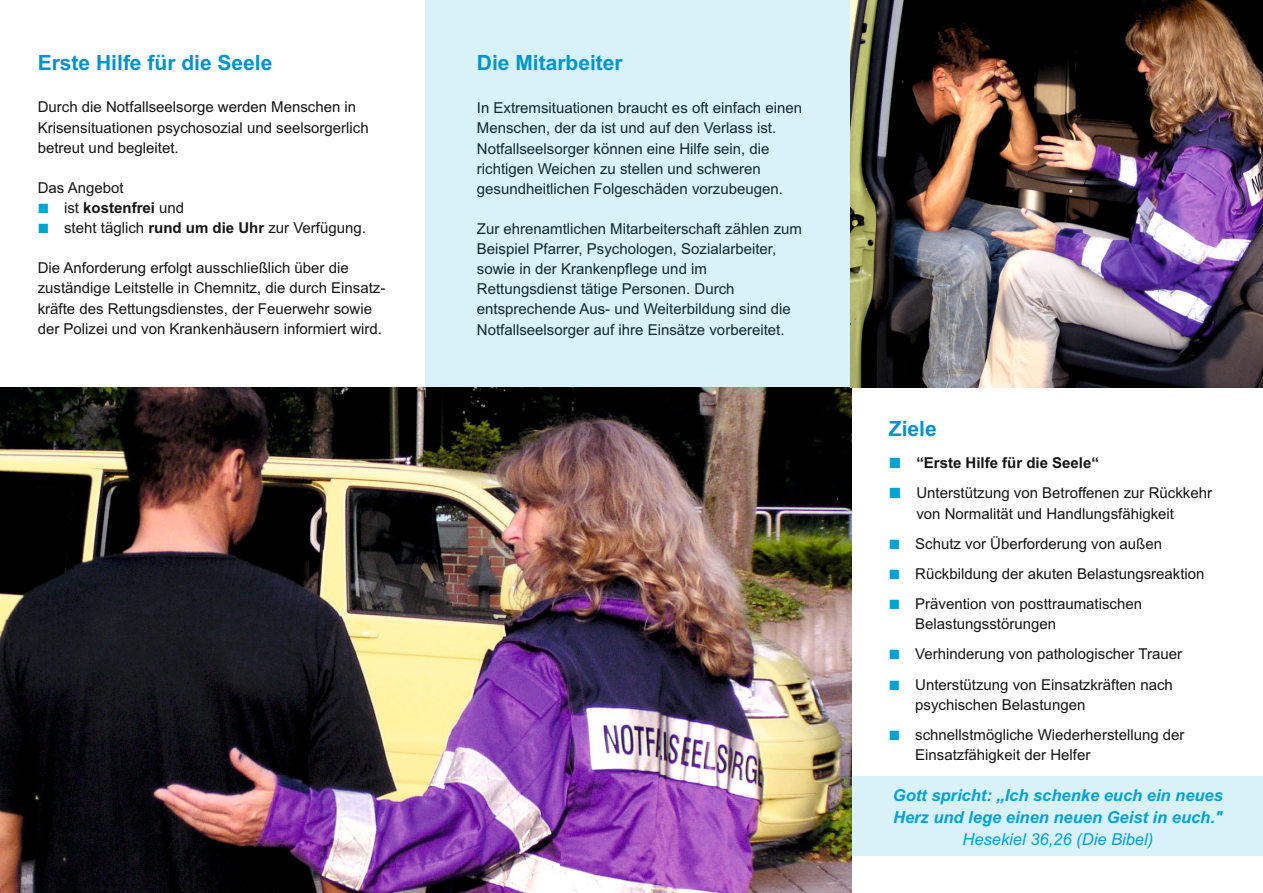
<style>
.page{position:relative;width:1263px;height:893px;background:#fff}
.page>*{position:absolute;margin:0;border:0;box-sizing:border-box;transform-origin:0 0}
.t1{font:700 21px "Arial";color:#0093cb}
.t2{font:italic 700 16.5px/22px "Arial";color:#00a3d3}
.t3{font:italic 16.5px "Arial";color:#00a3d3}
.t4{font:15px/20.1px "Arial";color:#131413}
.t5{font:700 15px "Arial";color:#131413}
.s1{font-weight:700}
</style>
<div class="page">
<div style="left:425px;top:0;width:426px;height:387px;background:#d9f1f8"></div>
<img style="left:0;top:387px;width:851px;height:506px">
<img style="left:851px;top:0;width:412px;height:387px">
<div style="left:851px;top:776px;width:412px;height:79px;background:#d9f1f8"></div>
<h1 class="t1" style="left:38px;top:55px;width:236px">Erste Hilfe für die Seele</h1>
<p class="t4" style="left:38px;top:99px;width:332px">Durch die Notfallseelsorge werden Menschen in<br>Krisensituationen psychosozial und seelsorgerlich betreut und begleitet.</p>
<p class="t4" style="left:64px;top:179px;width:303px;text-indent:-26px">Das Angebot<br>ist <span class="s1">kostenfrei</span> und<br>steht täglich <span class="s1">rund um die Uhr</span> zur Verfügung.</p>
<p class="t4" style="left:38px;top:259px;width:349px">Die Anforderung erfolgt ausschließlich über die zuständige Leitstelle in Chemnitz, die durch Einsatz&shy;kräfte des Rettungsdienstes, der Feuerwehr sowie der Polizei und von Krankenhäusern informiert wird.</p>
<h1 class="t1" style="left:477px;top:54px;width:147px">Die Mitarbeiter</h1>
<p class="t4" style="left:477px;top:99px;width:327px">In Extremsituationen braucht es oft einfach einen Menschen, der da ist und auf den Verlass ist.<br>Notfallseelsorger können eine Hilfe sein, die richtigen Weichen zu stellen und schweren gesundheitlichen Folgeschäden vorzubeugen.</p>
<p class="t4" style="left:477px;top:220px;width:327px">Zur ehrenamtlichen Mitarbeiterschaft zählen zum Beispiel Pfarrer, Psychologen, Sozialarbeiter, sowie in der Krankenpflege und im Rettungsdienst tätige Personen. Durch entsprechende Aus- und Weiterbildung sind die Notfallseelsorger auf ihre Einsätze vorbereitet.</p>
<h1 class="t1" style="left:889px;top:421px;width:49px">Ziele</h1>
<p class="t5" style="left:916px;top:457px;width:184px">“Erste Hilfe für die Seele“</p>
<p class="t4" style="left:916px;top:485px;width:297px">Unterstützung von Betroffenen zur Rückkehr von Normalität und Handlungsfähigkeit</p>
<p class="t4" style="left:915px;top:530px;width:291px;line-height:30.2px">Schutz vor Überforderung von außen<br>Rückbildung der akuten Belastungsreaktion<br>Prävention von posttraumatischen</p>
<p class="t4" style="left:915px;top:610px;width:268px;line-height:30.2px">Belastungsstörungen<br>Verhinderung von pathologischer Trauer<br>Unterstützung von Einsatzkräften nach</p>
<p class="t4" style="left:915px;top:691px;width:271px;line-height:30.2px">psychischen Belastungen schnellstmögliche Wiederherstellung der</p>
<p class="t4" style="left:915px;top:746px;width:177px">Einsatzfähigkeit der Helfer</p>
<p class="t2" style="left:893px;top:786px;width:332px">Gott spricht: „Ich schenke euch ein neues<br>Herz und lege einen neuen Geist in euch."</p>
<p class="t3" style="left:962px;top:833px;width:192px">Hesekiel 36,26 (Die Bibel)</p>
</div>
